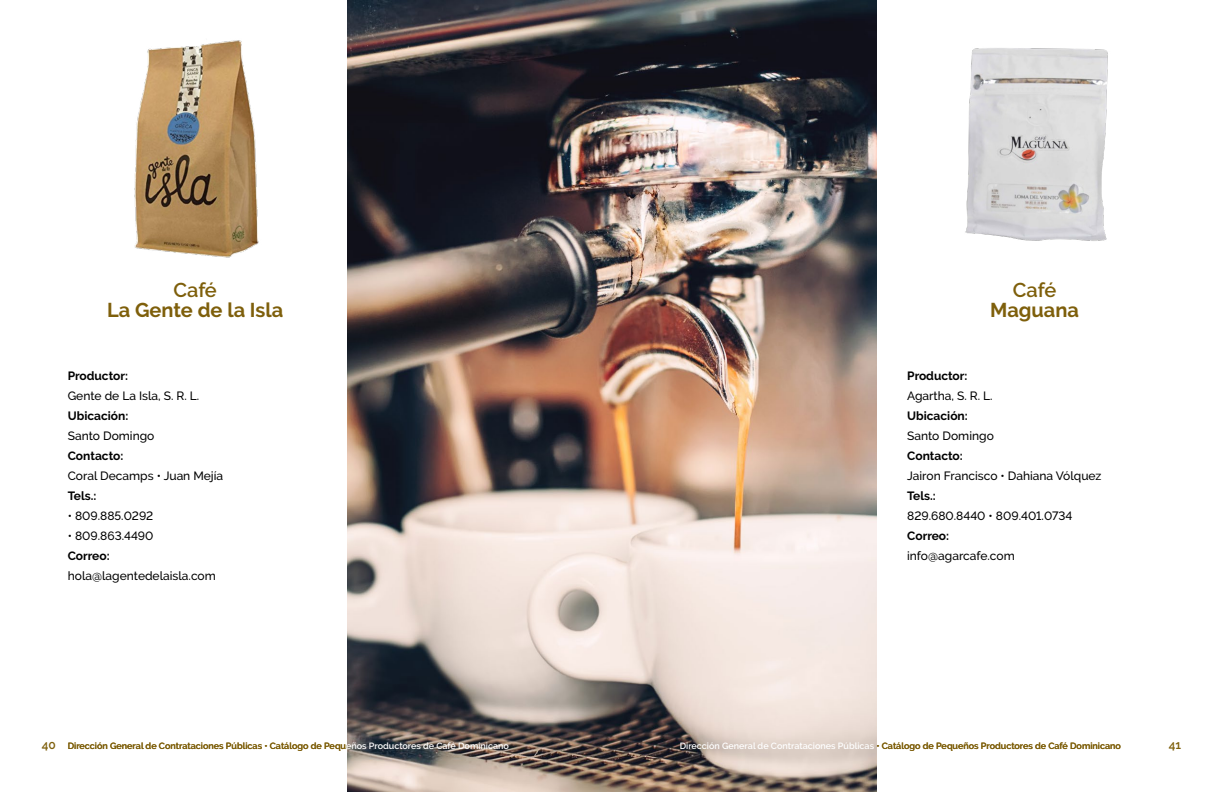
<style>
.page{position:relative;width:1224px;height:792px;background:#fff}
.page>*{position:absolute;margin:0;border:0;box-sizing:border-box;transform-origin:0 0}
.t1{font:700 20px "Raleway";color:#7e5f0b}
.t2{font:600 20px "Raleway";letter-spacing:-.005em;color:#7e5f0b}
.t3{font:500 12px "Raleway";color:#000}
.t4{font:700 12px "Raleway";color:#000}
.t5{font:600 12px "Raleway";color:#7e5f0b}
.t6{font:600 9px "Raleway";color:#7e5f0b}
.s1{color:#fff}
</style>
<div class="page">
<img style="left:347px;top:0;width:530px;height:792px">
<img style="left:134px;top:40px;width:125px;height:218px">
<img style="left:965px;top:48px;width:143px;height:193px">
<h1 class="t2" style="left:174px;top:278px;width:45px">Café</h1>
<h1 class="t1" style="left:107px;top:298px;width:178px">La Gente de la Isla</h1>
<p class="t4" style="left:68px;top:369px;width:62px">Productor:</p>
<p class="t3" style="left:68px;top:389px;width:133px">Gente de La Isla, S. R. L.</p>
<p class="t4" style="left:68px;top:409px;width:62px">Ubicación:</p>
<p class="t3" style="left:68px;top:429px;width:88px">Santo Domingo</p>
<p class="t4" style="left:68px;top:449px;width:57px">Contacto:</p>
<p class="t3" style="left:68px;top:469px;width:157px">Coral Decamps • Juan Mejía</p>
<p class="t4" style="left:68px;top:489px;width:30px">Tels.:</p>
<p class="t3" style="left:68px;top:509px;width:87px">• 809.885.0292</p>
<p class="t3" style="left:68px;top:529px;width:87px">• 809.863.4490</p>
<p class="t4" style="left:68px;top:549px;width:43px">Correo:</p>
<p class="t3" style="left:68px;top:569px;width:150px">hola@lagentedelaisla.com</p>
<h1 class="t2" style="left:1013px;top:279px;width:45px">Café</h1>
<h1 class="t1" style="left:990px;top:299px;width:90px">Maguana</h1>
<p class="t4" style="left:907px;top:369px;width:62px">Productor:</p>
<p class="t3" style="left:907px;top:389px;width:87px">Agartha, S. R. L.</p>
<p class="t4" style="left:907px;top:409px;width:62px">Ubicación:</p>
<p class="t3" style="left:907px;top:429px;width:88px">Santo Domingo</p>
<p class="t4" style="left:907px;top:449px;width:57px">Contacto:</p>
<p class="t3" style="left:907px;top:469px;width:196px">Jairon Francisco • Dahiana Vólquez</p>
<p class="t4" style="left:907px;top:489px;width:30px">Tels.:</p>
<p class="t3" style="left:907px;top:509px;width:167px">829.680.8440 • 809.401.0734</p>
<p class="t4" style="left:907px;top:529px;width:43px">Correo:</p>
<p class="t3" style="left:907px;top:549px;width:109px">info@agarcafe.com</p>
<p class="t5" style="left:42px;top:738px;width:16px">40</p>
<p class="t6" style="left:68px;top:740px;width:443px">Dirección General de Contrataciones Públicas • Catálogo de Pequ<span class="s1">eños Productores de Café Dominicano</span></p>
<p class="t6" style="left:680px;top:740px;width:443px"><span class="s1">Dirección General de Contrataciones Públicas</span> • Catálogo de Pequeños Productores de Café Dominicano</p>
<p class="t5" style="left:1169px;top:738px;width:14px">41</p>
</div>
